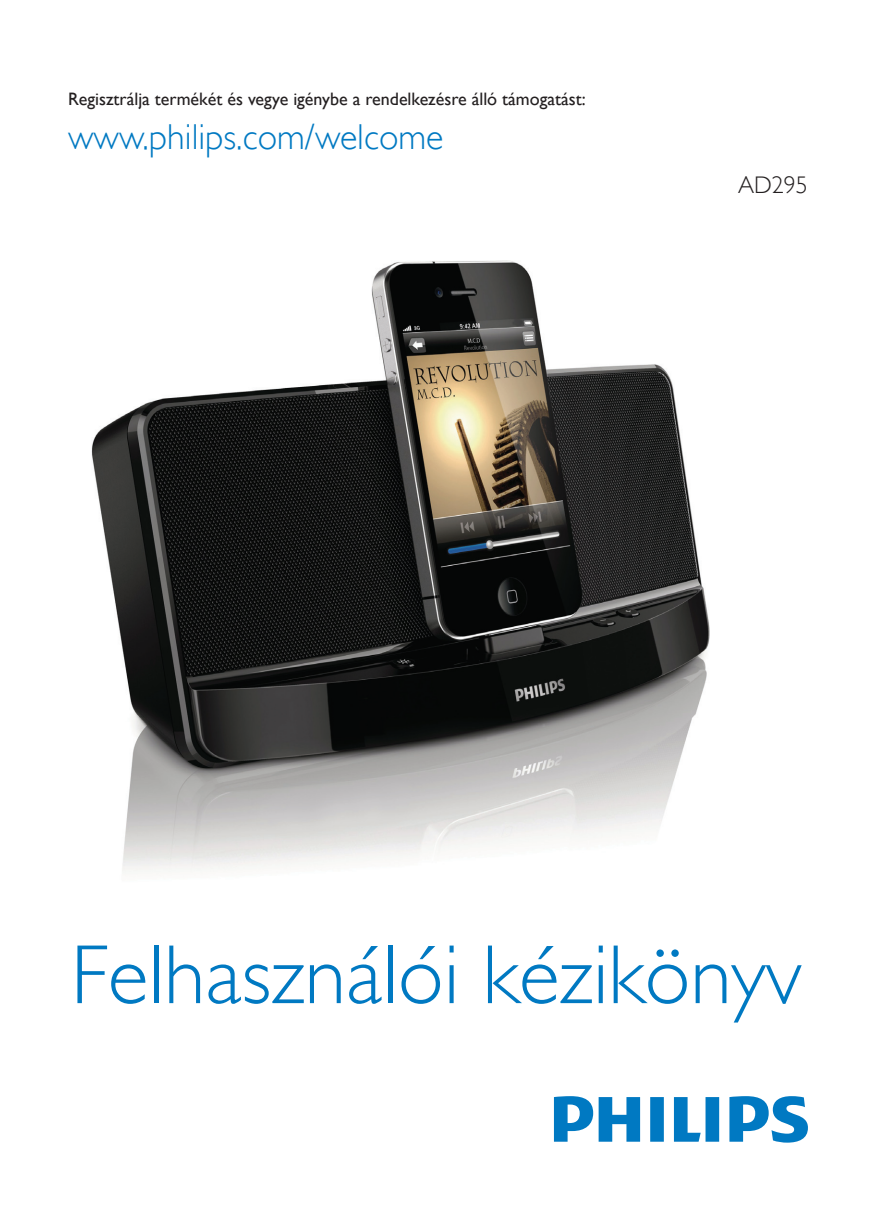
<style>
.page{position:relative;width:876px;height:1225px;background:#fff}
.page>*{position:absolute;margin:0;border:0;box-sizing:border-box;transform-origin:0 0}
.t1{font:84.4px "Gill Sans Alt One WGL Light";color:#0079c2}
.t2{font:36px "Gill Sans Alt One WGL Light";color:#0079c2}
.t3{font:24px "Gill Sans Alt One WGL Light";color:#231f20}
.t4{font:18px "Gill Sans Alt One WGL";color:#231f20}
</style>
<div class="page">
<svg style="left:554px;top:1096px;width:254px;height:46px"></svg>
<img style="left:91px;top:261px;width:619px;height:611px">
<p class="t4" style="left:68px;top:87px;width:519px">Regisztrálja termékét és vegye igénybe a rendelkezésre álló támogatást:</p>
<h2 class="t2" style="left:68px;top:113px;width:377px">www.philips.com/welcome</h2>
<h3 class="t3" style="left:738px;top:169px;width:71px">AD295</h3>
<h1 class="t1" style="left:71px;top:919px;width:732px">Felhasználói kézikönyv</h1>
</div>
